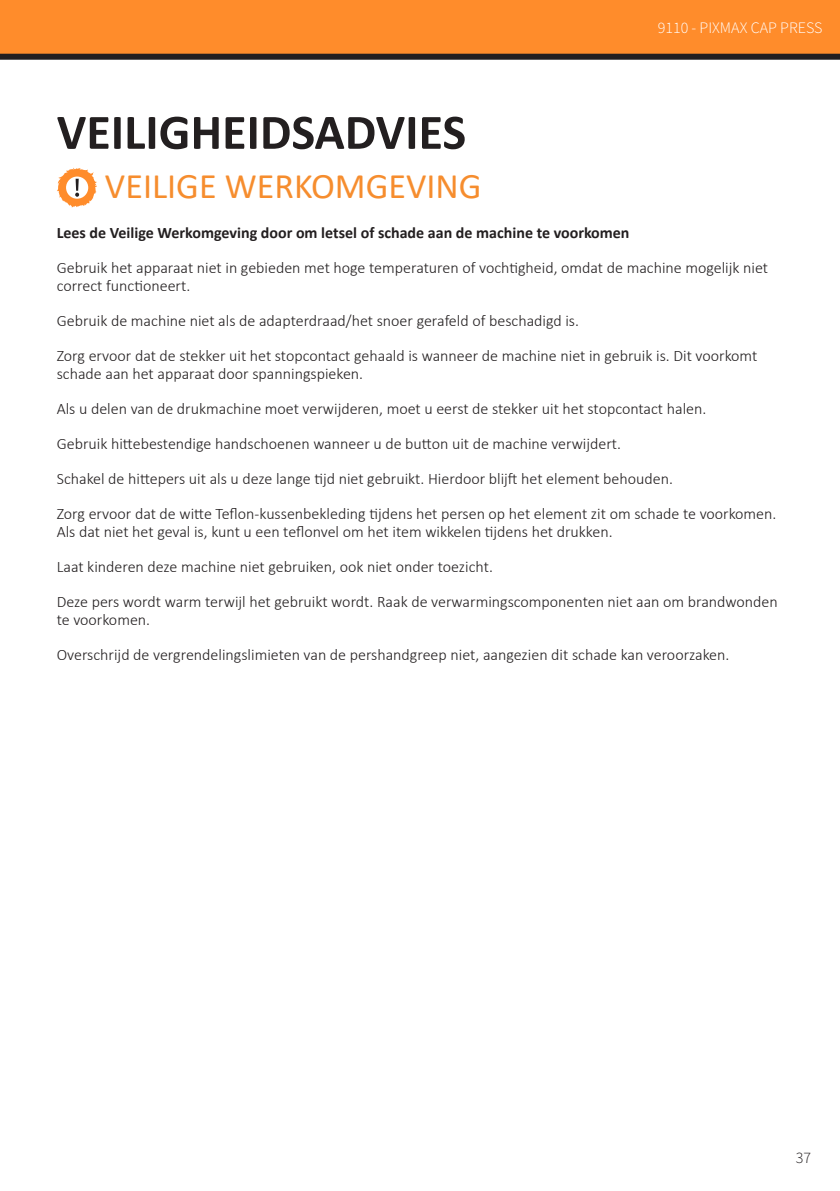
<style>
.page{position:relative;width:840px;height:1191px;background:#fff}
.page>*{position:absolute;margin:0;border:0;box-sizing:border-box;transform-origin:0 0}
.t1{font:700 50px "Calibri";color:#231f20}
.t2{font:36px "Calibri";color:#f68d2e}
.t3{font:300 16px/18px "Calibri";color:#231f20}
.t4{font:700 16px "Calibri";color:#231f20}
.t5{font:300 16px "Source Sans Pro";color:#fff}
.t6{font:300 16px "Source Sans Pro";color:#231f20}
</style>
<div class="page">
<div style="left:0;top:0;width:839px;height:57px;background:#ff8c2b"></div>
<div style="left:0;top:54px;width:839px;height:6px;background:#231f20"></div>
<svg style="left:57px;top:168px;width:40px;height:40px"></svg>
<p class="t5" style="left:657px;top:18px;width:166px">9110 - PIXMAX CAP PRESS</p>
<p class="t1" style="left:57px;top:97px;width:410px">VEILIGHEIDSADVIES</p>
<p class="t2" style="left:105px;top:161px;width:378px">VEILIGE WERKOMGEVING</p>
<p class="t4" style="left:57px;top:221px;width:574px">Lees de Veilige Werkomgeving door om letsel of schade aan de machine te voorkomen</p>
<p class="t3" style="left:57px;top:258px;width:712px">Gebruik het apparaat niet in gebieden met hoge temperaturen of vochtigheid, omdat de machine mogelijk niet correct functioneert.</p>
<p class="t3" style="left:57px;top:311px;width:523px">Gebruik de machine niet als de adapterdraad/het snoer gerafeld of beschadigd is.</p>
<p class="t3" style="left:57px;top:346px;width:701px">Zorg ervoor dat de stekker uit het stopcontact gehaald is wanneer de machine niet in gebruik is. Dit voorkomt schade aan het apparaat door spanningspieken.</p>
<p class="t3" style="left:57px;top:399px;width:650px">Als u delen van de drukmachine moet verwijderen, moet u eerst de stekker uit het stopcontact halen.</p>
<p class="t3" style="left:57px;top:434px;width:565px">Gebruik hittebestendige handschoenen wanneer u de button uit de machine verwijdert.</p>
<p class="t3" style="left:57px;top:469px;width:617px">Schakel de hittepers uit als u deze lange tijd niet gebruikt. Hierdoor blijft het element behouden.</p>
<p class="t3" style="left:57px;top:504px;width:720px">Zorg ervoor dat de witte Teflon-kussenbekleding tijdens het persen op het element zit om schade te voorkomen.<br>Als dat niet het geval is, kunt u een teflonvel om het item wikkelen tijdens het drukken.</p>
<p class="t3" style="left:57px;top:557px;width:437px">Laat kinderen deze machine niet gebruiken, ook niet onder toezicht.</p>
<p class="t3" style="left:57px;top:592px;width:722px">Deze pers wordt warm terwijl het gebruikt wordt. Raak de verwarmingscomponenten niet aan om brandwonden te voorkomen.</p>
<p class="t3" style="left:57px;top:645px;width:673px">Overschrijd de vergrendelingslimieten van de pershandgreep niet, aangezien dit schade kan veroorzaken.</p>
<p class="t6" style="left:795px;top:1147px;width:17px">37</p>
</div>
